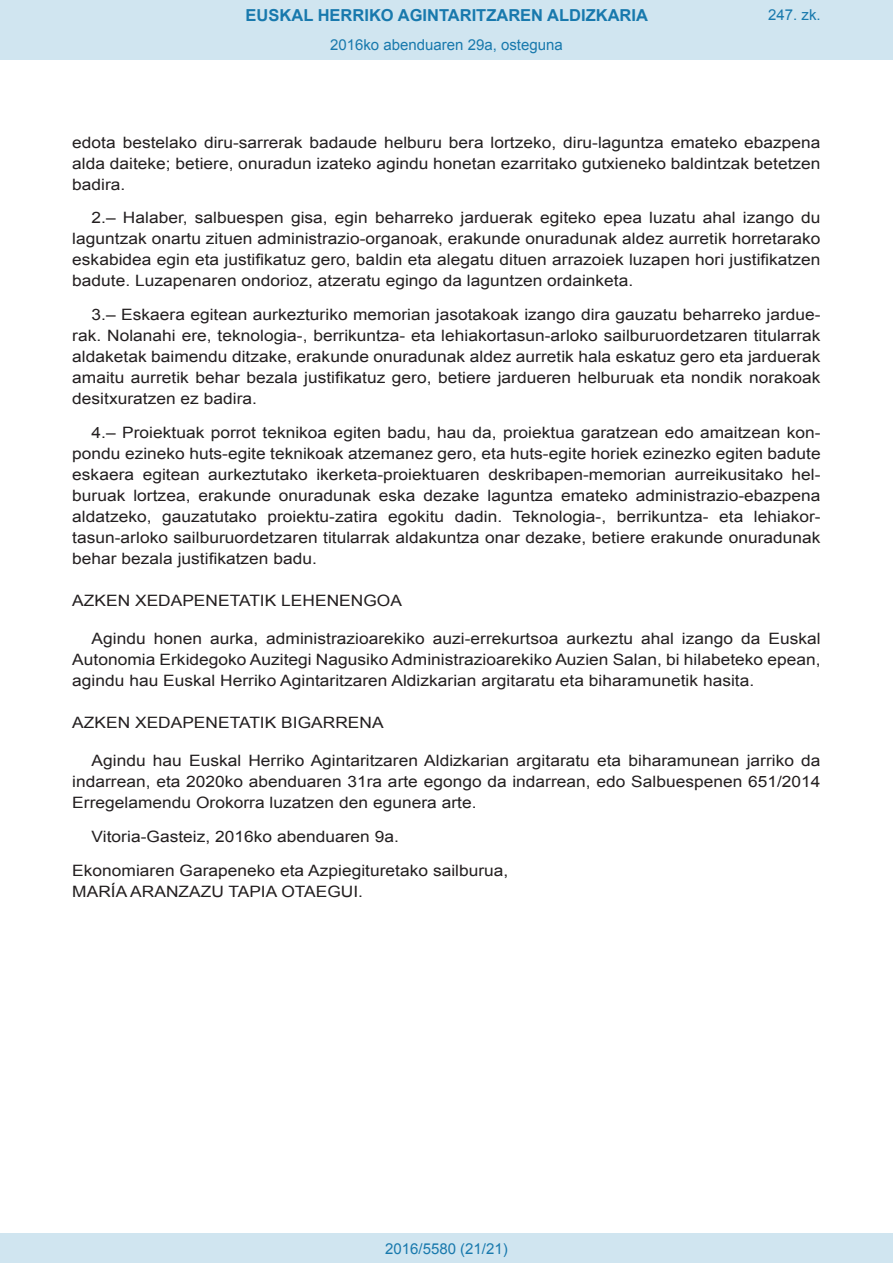
<style>
.page{position:relative;width:893px;height:1263px;background:#fff}
.page>*{position:absolute;margin:0;border:0;box-sizing:border-box;transform-origin:0 0}
.t1{font:700 16.5px "Arial";color:#1879ad}
.BOPVDetalle{font:15.6px/21px "Arial";color:#231f20;text-align:justify;scale:1.11 1}
.BOPVDisposicion{font:15.6px "Arial";color:#231f20;scale:1.11 1}
.BOPVFirmaPuesto{font:15.6px "Arial";color:#231f20;scale:1.11 1}
.BOPVFirmaLugFec{font:15.6px "Arial";color:#231f20;scale:1.11 1}
.BOPVFirmaNombre{font:15.6px "Arial";color:#231f20;scale:1.11 1}
.Paginacion_Centro{font:15px "Arial";color:#1879ad}
</style>
<div class="page">
<div style="left:0;top:0;width:893px;height:60px;background:#d0e5f0"></div>
<div style="left:0;top:1233px;width:893px;height:30px;background:#d0e5f0"></div>
<p class="t1" style="left:246px;top:4px;width:404px">EUSKAL HERRIKO AGINTARITZAREN ALDIZKARIA</p>
<p class="Paginacion_Centro" style="left:330px;top:35px;width:234px">2016ko abenduaren 29a, osteguna</p>
<p class="Paginacion_Centro" style="left:768px;top:5px;width:54px">247. zk.</p>
<p class="BOPVDetalle" style="left:72px;top:132px;width:676px">edota bestelako diru-sarrerak badaude helburu bera lortzeko, diru-laguntza emateko ebazpena alda daiteke; betiere, onuradun izateko agindu honetan ezarritako gutxieneko baldintzak betetzen badira.</p>
<p class="BOPVDetalle" style="left:72px;top:207px;width:676px;text-indent:19px">2.– Halaber, salbuespen gisa, egin beharreko jarduerak egiteko epea luzatu ahal izango du laguntzak onartu zituen administrazio-organoak, erakunde onuradunak aldez aurretik horretarako eskabidea egin eta justifikatuz gero, baldin eta alegatu dituen arrazoiek luzapen hori justifikatzen badute. Luzapenaren ondorioz, atzeratu egingo da laguntzen ordainketa.</p>
<p class="BOPVDetalle" style="left:72px;top:304px;width:676px;text-indent:19px">3.– Eskaera egitean aurkezturiko memorian jasotakoak izango dira gauzatu beharreko jardue&shy;rak. Nolanahi ere, teknologia-, berrikuntza- eta lehiakortasun-arloko sailburuordetzaren titularrak aldaketak baimendu ditzake, erakunde onuradunak aldez aurretik hala eskatuz gero eta jarduerak amaitu aurretik behar bezala justifikatuz gero, betiere jardueren helburuak eta nondik norakoak desitxuratzen ez badira.</p>
<p class="BOPVDetalle" style="left:72px;top:422px;width:676px;text-indent:19px">4.– Proiektuak porrot teknikoa egiten badu, hau da, proiektua garatzean edo amaitzean kon&shy;pondu ezineko huts-egite teknikoak atzemanez gero, eta huts-egite horiek ezinezko egiten badute eskaera egitean aurkeztutako ikerketa-proiektuaren deskribapen-memorian aurreikusitako hel&shy;buruak lortzea, erakunde onuradunak eska dezake laguntza emateko administrazio-ebazpena aldatzeko, gauzatutako proiektu-zatira egokitu dadin. Teknologia-, berrikuntza- eta lehiakor&shy;tasun-arloko sailburuordetzaren titularrak aldakuntza onar dezake, betiere erakunde onuradunak behar bezala justifikatzen badu.</p>
<p class="BOPVDisposicion" style="left:72px;top:590px;width:298px">AZKEN XEDAPENETATIK LEHENENGOA</p>
<p class="BOPVDetalle" style="left:72px;top:628px;width:676px;text-indent:19px">Agindu honen aurka, administrazioarekiko auzi-errekurtsoa aurkeztu ahal izango da Euskal Autonomia Erkidegoko Auzitegi Nagusiko Administrazioarekiko Auzien Salan, bi hilabeteko epean, agindu hau Euskal Herriko Agintaritzaren Aldizkarian argitaratu eta biharamunetik hasita.</p>
<p class="BOPVDisposicion" style="left:72px;top:713px;width:282px">AZKEN XEDAPENETATIK BIGARRENA</p>
<p class="BOPVDetalle" style="left:72px;top:750px;width:676px;text-indent:19px">Agindu hau Euskal Herriko Agintaritzaren Aldizkarian argitaratu eta biharamunean jarriko da indarrean, eta 2020ko abenduaren 31ra arte egongo da indarrean, edo Salbuespenen 651/2014<br>Erregelamendu Orokorra luzatzen den egunera arte.</p>
<p class="BOPVFirmaLugFec" style="left:92px;top:826px;width:278px">Vitoria-Gasteiz, 2016ko abenduaren 9a.</p>
<p class="BOPVFirmaPuesto" style="left:72px;top:860px;width:394px">Ekonomiaren Garapeneko eta Azpiegituretako sailburua,</p>
<p class="BOPVFirmaNombre" style="left:72px;top:881px;width:263px">MARÍA ARANZAZU TAPIA OTAEGUI.</p>
<p class="Paginacion_Centro" style="left:385px;top:1238px;width:124px">2016/5580 (21/21)</p>
</div>
